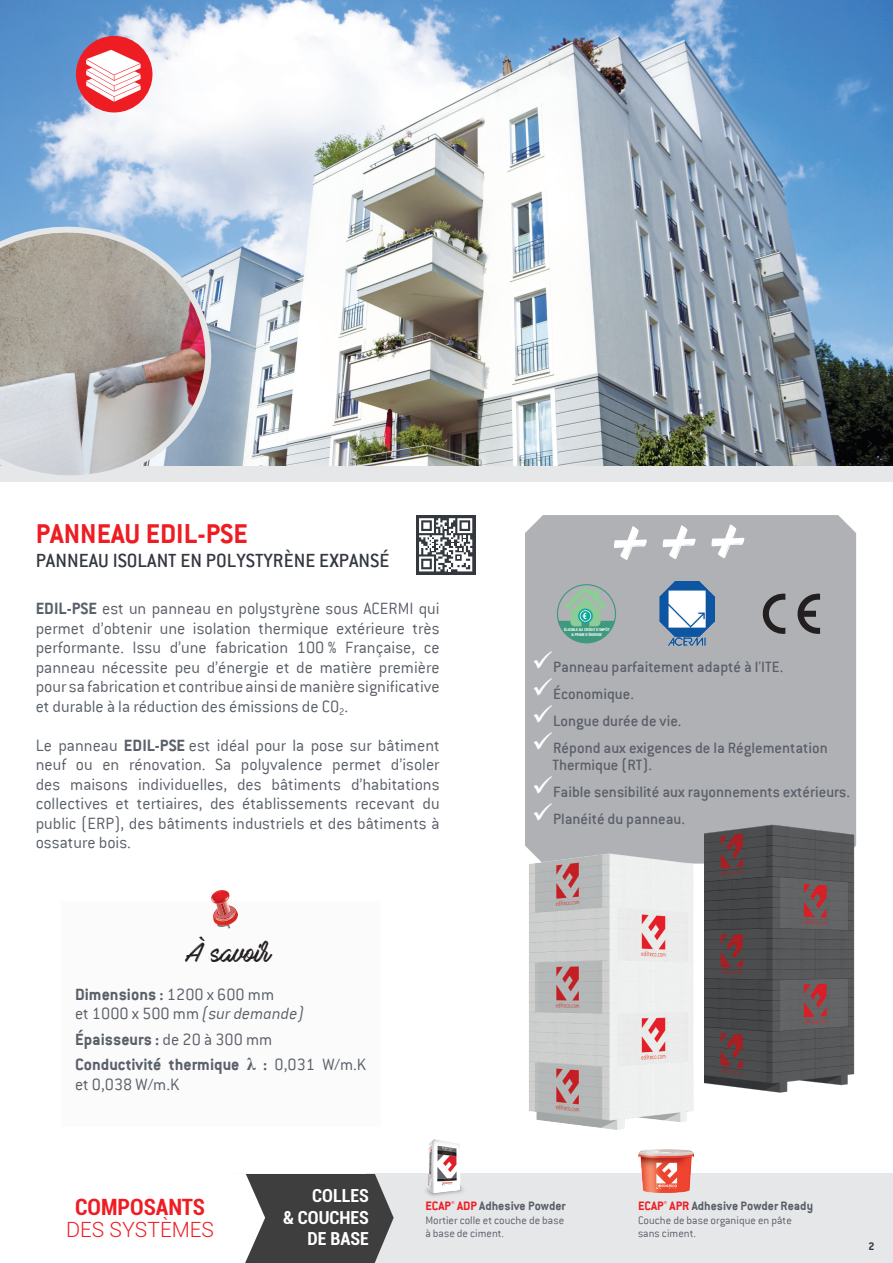
<style>
.page{position:relative;width:893px;height:1263px;background:#fff}
.page>*{position:absolute;margin:0;border:0;box-sizing:border-box;transform-origin:0 0}
.t1{font:700 30px "Conduit ITC";color:#ee1d23}
.t2{font:24px "Mark My Words";color:#231f20}
.t3{font:700 condensed 22.5px "Roboto";color:#ee1d23}
.t4{font:500 21px "Conduit ITC";color:#33383f}
.t5{font:300 21px "Roboto";color:#ee1d23}
.t6{font:300 18px/19.5px "Conduit ITC";color:#5a6069;text-align:justify}
.t7{font:700 18px/19.5px "Conduit ITC";color:#5a6069}
.t8{font:700 condensed 18px "Roboto";color:#fff}
.t9{font:500 16.5px "Conduit ITC";color:#5a6069}
.t10{font:700 13.5px "Conduit ITC";color:#5a6069}
.t11{font:300 12px "Conduit ITC";color:#5a6069}
.t12{font:700 12px "Conduit ITC";color:#33383f}
.t13{font:700 condensed 8.55px "Roboto";color:#fff}
.t14{font:700 condensed 3.9px/4.7px "Roboto";letter-spacing:-.01em;color:#fff;text-align:center}
.s1{font-weight:700}
.s2{font-weight:300}
.s3{font-style:italic}
.s4{font-family:"Times New Roman"}
.s5{color:#fff}
.s6{color:#ee1d23}
</style>
<div class="page">
<div style="left:366px;top:1174px;width:527px;height:89px;background:#e6e7e9"></div>
<img style="left:0;top:0;width:893px;height:466px">
<div style="left:525px;top:515px;width:331px;height:333px;background:#b0b1b5"></div>
<img style="left:420px;top:1139px;width:51px;height:58px">
<img style="left:638px;top:1149px;width:55px;height:44px">
<img style="left:660px;top:582px;width:55px;height:64px">
<svg style="left:796px;top:593px;width:24px;height:41px"></svg>
<svg style="left:761px;top:593px;width:24px;height:41px"></svg>
<svg style="left:416px;top:515px;width:59px;height:60px"></svg>
<svg style="left:419px;top:518px;width:53px;height:53px"></svg>
<svg style="left:614px;top:524px;width:130px;height:36px"></svg>
<svg style="left:245px;top:1174px;width:149px;height:89px;background:#565657"></svg>
<svg style="left:76px;top:36px;width:76px;height:76px"></svg>
<svg style="left:558px;top:587px;width:57px;height:56px;background:#80b09d"></svg>
<div style="left:0;top:466px;width:893px;height:16px;background:#e6e7e9"></div>
<svg style="left:0;top:226px;width:212px;height:249px;background:#b0aeaf"></svg>
<div style="left:61px;top:901px;width:319px;height:226px;background:#fbfbfb"></div>
<svg style="left:211px;top:890px;width:27px;height:38px"></svg>
<img style="left:704px;top:822px;width:153px;height:271px">
<img style="left:527px;top:848px;width:185px;height:282px">
<p class="t1" style="left:36px;top:516px;width:213px">PANNEAU EDIL-PSE</p>
<p class="t4" style="left:36px;top:549px;width:355px">PANNEAU ISOLANT EN POLYSTYRÈNE EXPANSÉ</p>
<p class="t6" style="left:36px;top:599px;width:405px"><span class="s1">EDIL-PSE</span> est un panneau en polystyrène sous ACERMI qui permet d’obtenir une isolation thermique extérieure très performante. Issu d’une fabrication 100 % Française, ce panneau nécessite peu d’énergie et de matière première pour sa fabrication et contribue ainsi de manière significative et durable à la réduction des émissions de CO<sub>2</sub>.</p>
<p class="t6" style="left:36px;top:735px;width:405px">Le panneau <span class="s1">EDIL-PSE</span> est idéal pour la pose sur bâtiment neuf ou en rénovation. Sa polyvalence permet d’isoler des maisons individuelles, des bâtiments d’habitations collectives et tertiaires, des établissements recevant du public (ERP), des bâtiments industriels et des bâtiments à ossature bois.</p>
<p class="t2" style="left:187px;top:940px;width:85px">À savoir</p>
<p class="t7" style="left:75px;top:984px;width:201px">Dimensions : <span class="s2">1200 x 600 mm</span></p>
<p class="t6" style="left:75px;top:1004px;width:230px">et 1000 x 500 mm <span class="s3">(sur demande)</span></p>
<p class="t7" style="left:75px;top:1029px;width:199px">Épaisseurs : <span class="s2">de 20 à 300 mm</span></p>
<p class="t7" style="left:75px;top:1054px;width:293px">Conductivité thermique <span class="s4">λ</span> : <span class="s2">0,031 W/m.K et 0,038 W/m.K</span></p>
<p class="t13" style="left:583px;top:610px;width:6px">€</p>
<p class="t14" style="left:564px;top:627px;width:47px">ÉLIGIBLE AU CRÉDIT D’IMPÔT &amp; PRIME D’ÉNERGIE</p>
<p class="t9" style="left:532px;top:657px;width:253px"><span class="s5">✓</span>Panneau parfaitement adapté à l'ITE.</p>
<p class="t9" style="left:532px;top:685px;width:104px"><span class="s5">✓</span>Économique.</p>
<p class="t9" style="left:532px;top:712px;width:151px"><span class="s5">✓</span>Longue durée de vie.</p>
<p class="t9" style="left:532px;top:739px;width:298px"><span class="s5">✓</span>Répond aux exigences de la Réglementation</p>
<p class="t9" style="left:552px;top:755px;width:101px">Thermique (RT).</p>
<p class="t9" style="left:532px;top:783px;width:320px"><span class="s5">✓</span>Faible sensibilité aux rayonnements extérieurs.</p>
<p class="t9" style="left:532px;top:810px;width:155px"><span class="s5">✓</span>Planéité du panneau.</p>
<p class="t3" style="left:75px;top:1191px;width:131px">COMPOSANTS</p>
<p class="t5" style="left:66px;top:1215px;width:150px">DES SYSTÈMES</p>
<p class="t8" style="left:312px;top:1183px;width:58px">COLLES</p>
<p class="t8" style="left:283px;top:1204px;width:87px">&amp; COUCHES</p>
<p class="t8" style="left:307px;top:1226px;width:63px">DE BASE</p>
<p class="t10" style="left:425px;top:1198px;width:142px"><span class="s6">ECAP</span><sup>®</sup> <span class="s6">ADP</span> Adhesive Powder</p>
<p class="t11" style="left:425px;top:1214px;width:140px">Mortier colle et couche de base</p>
<p class="t11" style="left:425px;top:1227px;width:80px">à base de ciment.</p>
<p class="t10" style="left:638px;top:1198px;width:177px"><span class="s6">ECAP</span><sup>®</sup> <span class="s6">APR</span> Adhesive Powder Ready</p>
<p class="t11" style="left:638px;top:1214px;width:155px">Couche de base organique en pâte</p>
<p class="t11" style="left:638px;top:1227px;width:59px">sans ciment.</p>
<p class="t12" style="left:868px;top:1240px;width:8px">2</p>
</div>
